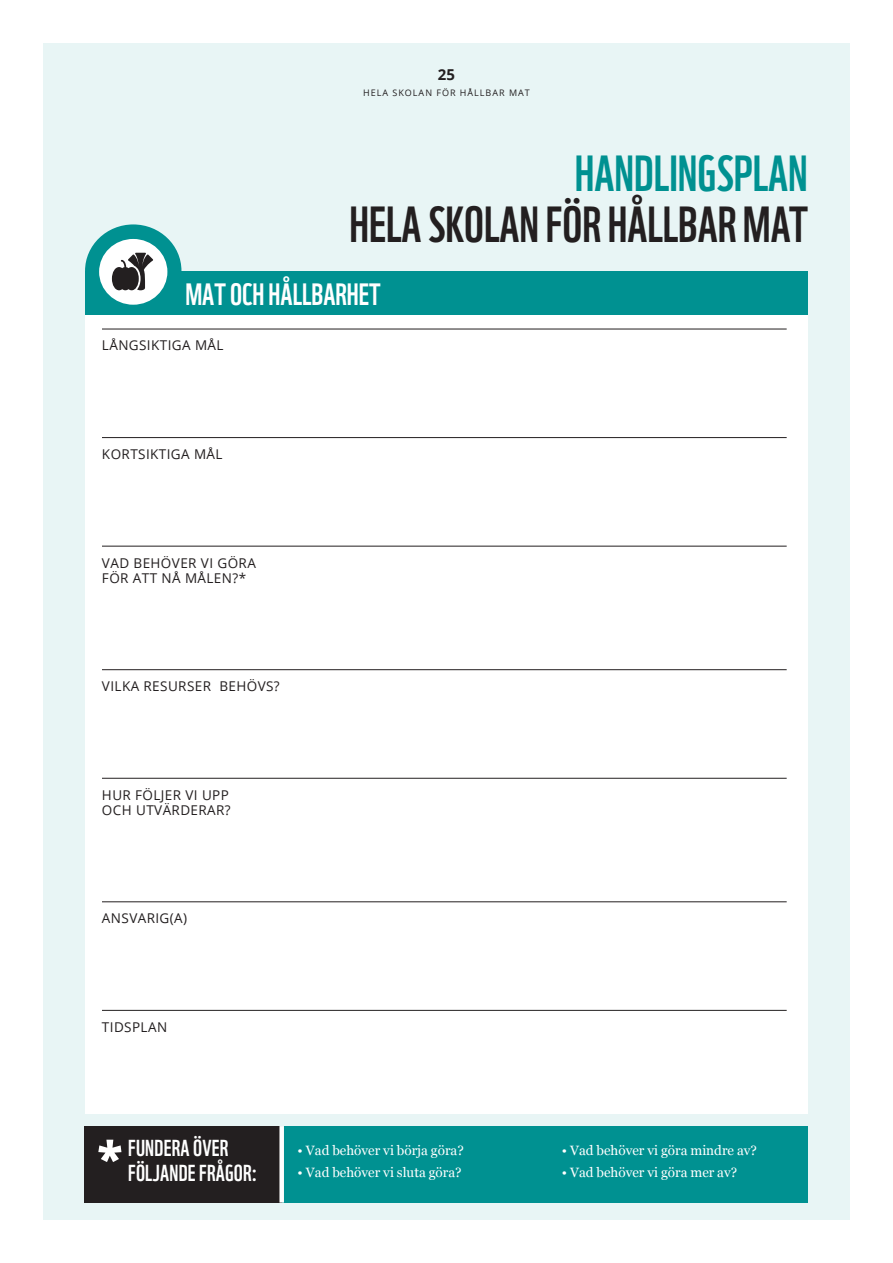
<style>
.page{position:relative;width:893px;height:1263px;background:#fff}
.page>*{position:absolute;margin:0;border:0;box-sizing:border-box;transform-origin:0 0}
.RUBRIK__Heading_30_3{font:49.35px/51px "WWF";color:#231f20;text-align:right}
.RUBRIK__Heading_30_3-2{font:30px "WWF";color:#fff}
.RUBRIK__Heading_30_3-3{font:22.5px/25.5px "WWF";letter-spacing:.01em;color:#fff}
.t1{font:700 15px "Open Sans";color:#231f20}
.formulär{font:13.5px/15px "Open Sans";letter-spacing:.03em;color:#231f20}
.BRÖD___Body_copy_9_1{font:13.5px "Georgia";color:#fff}
.t2{font:9px "Open Sans";letter-spacing:.11em;color:#231f20}
.s1{color:#009191}
</style>
<div class="page">
<div style="left:43px;top:43px;width:807px;height:1177px;background:#e8f5f5"></div>
<div style="left:84px;top:1126px;width:724px;height:76px;background:#009191"></div>
<div style="left:84px;top:1126px;width:198px;height:76px;background:#231f20"></div>
<div style="left:85px;top:315px;width:723px;height:799px;background:#fff"></div>
<div style="left:85px;top:271px;width:723px;height:44px;background:#009191"></div>
<svg style="left:98px;top:1140px;width:23px;height:22px"></svg>
<hr style="left:102px;top:329px;width:685px;height:1px;background:#231f20">
<hr style="left:102px;top:437px;width:685px;height:1px;background:#231f20">
<hr style="left:102px;top:546px;width:685px;height:1px;background:#231f20">
<hr style="left:102px;top:669px;width:685px;height:1px;background:#231f20">
<hr style="left:102px;top:778px;width:685px;height:1px;background:#231f20">
<hr style="left:102px;top:901px;width:685px;height:1px;background:#231f20">
<hr style="left:102px;top:1010px;width:685px;height:1px;background:#231f20">
<div style="left:279px;top:1126px;width:5px;height:76px;background:#fff"></div>
<svg style="left:85px;top:224px;width:96px;height:81px"></svg>
<p class="t1" style="left:438px;top:64px;width:19px">25</p>
<p class="t2" style="left:363px;top:86px;width:168px">HELA SKOLAN FÖR HÅLLBAR MAT</p>
<p class="RUBRIK__Heading_30_3" style="left:349px;top:143px;width:460px"><span class="s1">HANDLINGSPLAN<br></span>HELA SKOLAN FÖR HÅLLBAR MAT</p>
<p class="RUBRIK__Heading_30_3-2" style="left:185px;top:270px;width:197px">MAT OCH HÅLLBARHET</p>
<p class="formulär" style="left:102px;top:338px;width:123px">LÅNGSIKTIGA MÅL</p>
<p class="formulär" style="left:102px;top:446px;width:122px">KORTSIKTIGA MÅL</p>
<p class="formulär" style="left:102px;top:555px;width:155px">VAD BEHÖVER VI GÖRA<br>FÖR ATT NÅ MÅLEN?*</p>
<p class="formulär" style="left:102px;top:678px;width:179px">VILKA RESURSER BEHÖVS?</p>
<p class="formulär" style="left:102px;top:787px;width:130px">HUR FÖLJER VI UPP<br>OCH UTVÄRDERAR?</p>
<p class="formulär" style="left:102px;top:910px;width:87px">ANSVARIG(A)</p>
<p class="formulär" style="left:102px;top:1019px;width:67px">TIDSPLAN</p>
<p class="RUBRIK__Heading_30_3-3" style="left:128px;top:1133px;width:131px">FUNDERA ÖVER<br>FÖLJANDE FRÅGOR:</p>
<p class="BRÖD___Body_copy_9_1" style="left:298px;top:1140px;width:168px">• Vad behöver vi börja göra?</p>
<p class="BRÖD___Body_copy_9_1" style="left:298px;top:1163px;width:166px">• Vad behöver vi sluta göra?</p>
<p class="BRÖD___Body_copy_9_1" style="left:562px;top:1140px;width:197px">• Vad behöver vi göra mindre av?</p>
<p class="BRÖD___Body_copy_9_1" style="left:562px;top:1163px;width:177px">• Vad behöver vi göra mer av?</p>
</div>
